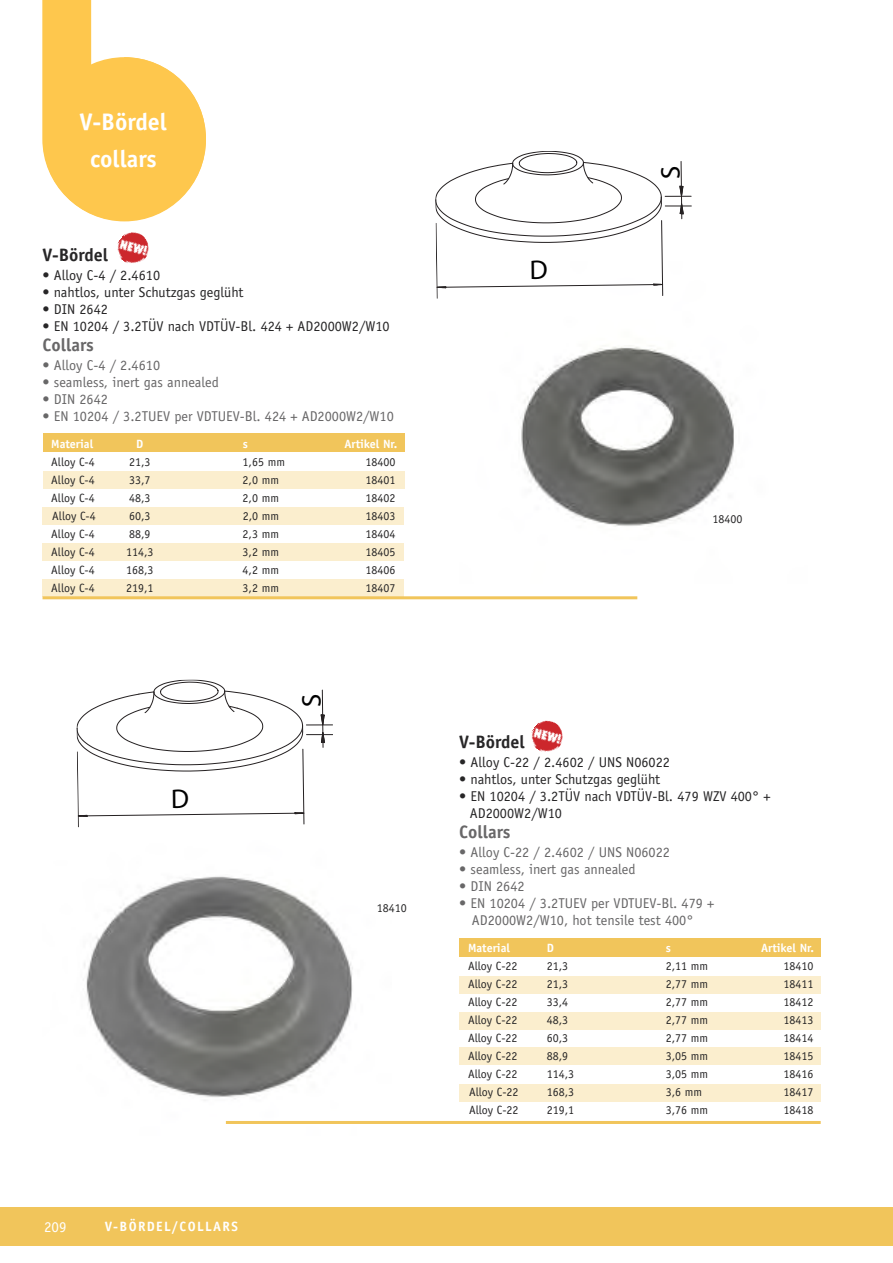
<style>
.page{position:relative;width:893px;height:1263px;background:#fff}
.page>*{position:absolute;margin:0;border:0;box-sizing:border-box;transform-origin:0 0}
.t1{font:700 24px/36.3px "Officina Sans";color:#fff;text-align:center}
.t2{font:700 18px "Officina Sans";color:#272627}
.t3{font:700 18px "Officina Sans";color:#686768}
.t4{font:15px "Officina Sans";color:#fff}
.t5{font:14.25px/17.1px "Officina Sans";color:#686768;text-align:center}
.t6{font:14.25px/17.1px "Officina Sans";color:#272627}
.t7{font:700 13.5px "Officina Sans";letter-spacing:.1em;color:#fff}
.t8{font:12px "Officina Sans";color:#272627}
.t9{font:700 12px "Officina Sans";color:#fff}
</style>
<div class="page">
<div style="left:0;top:1208px;width:893px;height:38px;background:#f1c55b"></div>
<svg style="left:43px;top:0;width:163px;height:221px"></svg>
<img style="left:521px;top:345px;width:213px;height:182px">
<img style="left:78px;top:827px;width:275px;height:297px">
<div style="left:43px;top:471px;width:362px;height:17px;background:#fbeece"></div>
<div style="left:43px;top:433px;width:361px;height:19px;background:#f1c55b"></div>
<div style="left:43px;top:543px;width:361px;height:17px;background:#fbeece"></div>
<div style="left:43px;top:507px;width:361px;height:17px;background:#fbeece"></div>
<div style="left:43px;top:580px;width:361px;height:17px;background:#fbeece"></div>
<hr style="left:43px;top:596px;width:594px;height:3px;background:#f1c55b">
<div style="left:459px;top:976px;width:362px;height:17px;background:#fbeece"></div>
<div style="left:459px;top:938px;width:362px;height:19px;background:#f1c55b"></div>
<div style="left:459px;top:1048px;width:362px;height:17px;background:#fbeece"></div>
<div style="left:459px;top:1012px;width:362px;height:17px;background:#fbeece"></div>
<div style="left:459px;top:1084px;width:362px;height:17px;background:#fbeece"></div>
<hr style="left:226px;top:1121px;width:595px;height:3px;background:#f1c55b">
<img style="left:117px;top:232px;width:32px;height:31px">
<img style="left:531px;top:720px;width:32px;height:32px">
<svg style="left:435px;top:151px;width:256px;height:148px"></svg>
<svg style="left:76px;top:679px;width:257px;height:148px"></svg>
<h1 class="t1" style="left:80px;top:106px;width:89px">V-Bördel collars</h1>
<h2 class="t2" style="left:43px;top:248px;width:67px">V-Bördel</h2>
<p class="t6" style="left:43px;top:268px;width:119px">• Alloy C-4 / 2.4610</p>
<p class="t6" style="left:43px;top:285px;width:202px">• nahtlos, unter Schutzgas geglüht</p>
<p class="t6" style="left:43px;top:302px;width:67px">• DIN 2642</p>
<p class="t6" style="left:43px;top:319px;width:349px">• EN 10204 / 3.2TÜV nach VDTÜV-Bl. 424 + AD2000W2/W10</p>
<h2 class="t3" style="left:43px;top:338px;width:53px">Collars</h2>
<p class="t5" style="left:43px;top:358px;width:119px">• Alloy C-4 / 2.4610</p>
<p class="t5" style="left:43px;top:375px;width:178px">• seamless, inert gas annealed</p>
<p class="t5" style="left:43px;top:392px;width:67px">• DIN 2642</p>
<p class="t5" style="left:43px;top:409px;width:353px">• EN 10204 / 3.2TUEV per VDTUEV-Bl. 424 + AD2000W2/W10</p>
<p class="t9" style="left:51px;top:439px;width:43px">Material</p>
<p class="t9" style="left:136px;top:439px;width:9px">D</p>
<p class="t9" style="left:243px;top:439px;width:7px">s</p>
<p class="t9" style="left:344px;top:439px;width:55px">Artikel Nr.</p>
<p class="t8" style="left:51px;top:457px;width:45px">Alloy C-4</p>
<p class="t8" style="left:129px;top:457px;width:23px">21,3</p>
<p class="t8" style="left:243px;top:457px;width:44px">1,65 mm</p>
<p class="t8" style="left:365px;top:457px;width:32px">18400</p>
<p class="t8" style="left:51px;top:475px;width:45px">Alloy C-4</p>
<p class="t8" style="left:129px;top:475px;width:23px">33,7</p>
<p class="t8" style="left:243px;top:475px;width:38px">2,0 mm</p>
<p class="t8" style="left:365px;top:475px;width:32px">18401</p>
<p class="t8" style="left:51px;top:493px;width:45px">Alloy C-4</p>
<p class="t8" style="left:129px;top:493px;width:23px">48,3</p>
<p class="t8" style="left:243px;top:493px;width:38px">2,0 mm</p>
<p class="t8" style="left:365px;top:493px;width:32px">18402</p>
<p class="t8" style="left:52px;top:511px;width:45px">Alloy C-4</p>
<p class="t8" style="left:129px;top:511px;width:23px">60,3</p>
<p class="t8" style="left:243px;top:511px;width:38px">2,0 mm</p>
<p class="t8" style="left:365px;top:511px;width:32px">18403</p>
<p class="t8" style="left:51px;top:529px;width:45px">Alloy C-4</p>
<p class="t8" style="left:129px;top:529px;width:23px">88,9</p>
<p class="t8" style="left:243px;top:529px;width:38px">2,3 mm</p>
<p class="t8" style="left:365px;top:529px;width:32px">18404</p>
<p class="t8" style="left:51px;top:547px;width:45px">Alloy C-4</p>
<p class="t8" style="left:126px;top:547px;width:29px">114,3</p>
<p class="t8" style="left:243px;top:547px;width:38px">3,2 mm</p>
<p class="t8" style="left:365px;top:547px;width:32px">18405</p>
<p class="t8" style="left:51px;top:565px;width:45px">Alloy C-4</p>
<p class="t8" style="left:126px;top:565px;width:29px">168,3</p>
<p class="t8" style="left:243px;top:565px;width:38px">4,2 mm</p>
<p class="t8" style="left:365px;top:565px;width:32px">18406</p>
<p class="t8" style="left:51px;top:583px;width:45px">Alloy C-4</p>
<p class="t8" style="left:126px;top:583px;width:29px">219,1</p>
<p class="t8" style="left:243px;top:583px;width:38px">3,2 mm</p>
<p class="t8" style="left:365px;top:583px;width:32px">18407</p>
<p class="t8" style="left:712px;top:515px;width:31px">18400</p>
<p class="t4" style="left:44px;top:1221px;width:24px">209</p>
<p class="t7" style="left:105px;top:1221px;width:135px">V-BÖRDEL/COLLARS</p>
<p class="t8" style="left:377px;top:903px;width:31px">18410</p>
<h2 class="t2" style="left:459px;top:735px;width:67px">V-Bördel</h2>
<p class="t6" style="left:459px;top:755px;width:212px">• Alloy C-22 / 2.4602 / UNS N06022</p>
<p class="t6" style="left:459px;top:772px;width:202px">• nahtlos, unter Schutzgas geglüht</p>
<p class="t6" style="left:470px;top:789px;width:302px;text-indent:-11px">• EN 10204 / 3.2TÜV nach VDTÜV-Bl. 479 WZV 400° +<br>AD2000W2/W10</p>
<h2 class="t3" style="left:459px;top:825px;width:53px">Collars</h2>
<p class="t5" style="left:459px;top:845px;width:212px">• Alloy C-22 / 2.4602 / UNS N06022</p>
<p class="t5" style="left:459px;top:862px;width:178px">• seamless, inert gas annealed</p>
<p class="t5" style="left:459px;top:879px;width:67px">• DIN 2642</p>
<p class="t5" style="left:459px;top:896px;width:257px">• EN 10204 / 3.2TUEV per VDTUEV-Bl. 479 +<br>AD2000W2/W10, hot tensile test 400°</p>
<p class="t9" style="left:468px;top:944px;width:43px">Material</p>
<p class="t9" style="left:547px;top:944px;width:9px">D</p>
<p class="t9" style="left:666px;top:944px;width:7px">s</p>
<p class="t9" style="left:761px;top:944px;width:55px">Artikel Nr.</p>
<p class="t8" style="left:468px;top:962px;width:51px">Alloy C-22</p>
<p class="t8" style="left:547px;top:962px;width:23px">21,3</p>
<p class="t8" style="left:666px;top:962px;width:44px">2,11 mm</p>
<p class="t8" style="left:783px;top:962px;width:31px">18410</p>
<p class="t8" style="left:468px;top:980px;width:51px">Alloy C-22</p>
<p class="t8" style="left:547px;top:980px;width:23px">21,3</p>
<p class="t8" style="left:666px;top:980px;width:44px">2,77 mm</p>
<p class="t8" style="left:783px;top:980px;width:31px">18411</p>
<p class="t8" style="left:468px;top:998px;width:51px">Alloy C-22</p>
<p class="t8" style="left:547px;top:998px;width:23px">33,4</p>
<p class="t8" style="left:666px;top:998px;width:44px">2,77 mm</p>
<p class="t8" style="left:783px;top:998px;width:31px">18412</p>
<p class="t8" style="left:468px;top:1016px;width:51px">Alloy C-22</p>
<p class="t8" style="left:547px;top:1016px;width:23px">48,3</p>
<p class="t8" style="left:666px;top:1016px;width:44px">2,77 mm</p>
<p class="t8" style="left:783px;top:1016px;width:31px">18413</p>
<p class="t8" style="left:468px;top:1034px;width:51px">Alloy C-22</p>
<p class="t8" style="left:547px;top:1034px;width:23px">60,3</p>
<p class="t8" style="left:666px;top:1034px;width:44px">2,77 mm</p>
<p class="t8" style="left:783px;top:1034px;width:31px">18414</p>
<p class="t8" style="left:468px;top:1052px;width:51px">Alloy C-22</p>
<p class="t8" style="left:547px;top:1052px;width:23px">88,9</p>
<p class="t8" style="left:666px;top:1052px;width:44px">3,05 mm</p>
<p class="t8" style="left:783px;top:1052px;width:31px">18415</p>
<p class="t8" style="left:468px;top:1070px;width:51px">Alloy C-22</p>
<p class="t8" style="left:547px;top:1070px;width:29px">114,3</p>
<p class="t8" style="left:666px;top:1070px;width:44px">3,05 mm</p>
<p class="t8" style="left:783px;top:1070px;width:31px">18416</p>
<p class="t8" style="left:469px;top:1088px;width:51px">Alloy C-22</p>
<p class="t8" style="left:547px;top:1088px;width:29px">168,3</p>
<p class="t8" style="left:666px;top:1088px;width:38px">3,6 mm</p>
<p class="t8" style="left:783px;top:1088px;width:31px">18417</p>
<p class="t8" style="left:469px;top:1106px;width:51px">Alloy C-22</p>
<p class="t8" style="left:547px;top:1106px;width:29px">219,1</p>
<p class="t8" style="left:666px;top:1106px;width:44px">3,76 mm</p>
<p class="t8" style="left:783px;top:1106px;width:31px">18418</p>
</div>
